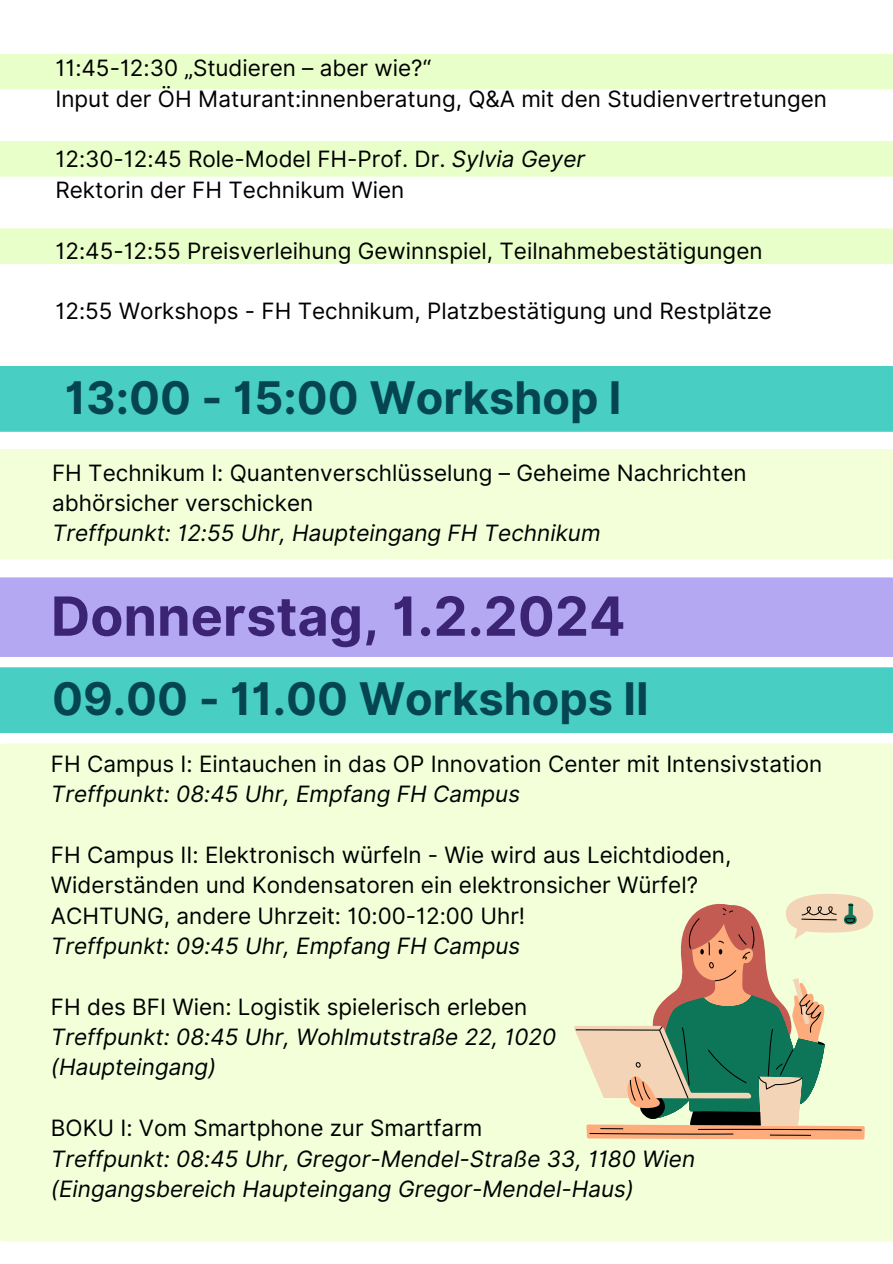
<style>
.page{position:relative;width:893px;height:1264px;background:#fff}
.page>*{position:absolute;margin:0;border:0;box-sizing:border-box;transform-origin:0 0}
.t1{font:700 54px "Inter";color:#3c2475}
.t2{font:700 45px "Inter";color:#05454f}
.t3{font:22.5px/30.3px "Inter";color:#000}
.t4{font:italic 22.5px/30.3px "Inter";color:#000}
.s1{font-style:italic}
</style>
<div class="page">
<div style="left:0;top:366px;width:892px;height:66px;background:#49cec3"></div>
<div style="left:0;top:577px;width:892px;height:80px;background:#b4a8f3"></div>
<div style="left:0;top:667px;width:892px;height:66px;background:#49cec3"></div>
<div style="left:0;top:743px;width:892px;height:498px;background:#f2ffd9"></div>
<div style="left:0;top:54px;width:892px;height:35px;background:#e9ffc9"></div>
<div style="left:0;top:141px;width:892px;height:36px;background:#e9ffc9"></div>
<div style="left:0;top:228px;width:892px;height:36px;background:#e9ffc9"></div>
<div style="left:0;top:449px;width:892px;height:110px;background:#f2ffd9"></div>
<svg style="left:573px;top:893px;width:300px;height:232px;background:#f2f9d4"></svg>
<svg style="left:575px;top:904px;width:286px;height:231px;background:#bbbe9e"></svg>
<p class="t3" style="left:55px;top:53px;width:377px">11:45-12:30 „Studieren – aber wie?“</p>
<p class="t3" style="left:55px;top:83px;width:773px">Input der ÖH Maturant:innenberatung, Q&amp;A mit den Studienvertretungen</p>
<p class="t3" style="left:55px;top:144px;width:531px">12:30-12:45 Role-Model FH-Prof. Dr. <span class="s1">Sylvia Geyer</span></p>
<p class="t3" style="left:55px;top:174px;width:350px">Rektorin der FH Technikum Wien</p>
<p class="t3" style="left:55px;top:235px;width:708px">12:45-12:55 Preisverleihung Gewinnspiel, Teilnahmebestätigungen</p>
<p class="t3" style="left:55px;top:296px;width:718px">12:55 Workshops - FH Technikum, Platzbestätigung und Restplätze</p>
<p class="t2" style="left:65px;top:371px;width:558px">13:00 - 15:00 Workshop I</p>
<p class="t3" style="left:52px;top:457px;width:696px">FH Technikum I: Quantenverschlüsselung – Geheime Nachrichten abhörsicher verschicken</p>
<p class="t4" style="left:52px;top:518px;width:550px">Treffpunkt: 12:55 Uhr, Haupteingang FH Technikum</p>
<p class="t1" style="left:51px;top:584px;width:576px">Donnerstag, 1.2.2024</p>
<p class="t2" style="left:52px;top:672px;width:598px">09.00 - 11.00 Workshops II</p>
<p class="t3" style="left:51px;top:748px;width:772px">FH Campus I: Eintauchen in das OP Innovation Center mit Intensivstation<br><span class="s1">Treffpunkt: 08:45 Uhr, Empfang FH Campus</span></p>
<p class="t3" style="left:51px;top:839px;width:681px">FH Campus II: Elektronisch würfeln - Wie wird aus Leichtdioden,<br>Widerständen und Kondensatoren ein elektronsicher Würfel?</p>
<p class="t3" style="left:51px;top:900px;width:475px">ACHTUNG, andere Uhrzeit: 10:00-12:00 Uhr!</p>
<p class="t4" style="left:51px;top:930px;width:471px">Treffpunkt: 09:45 Uhr, Empfang FH Campus</p>
<p class="t3" style="left:51px;top:991px;width:478px">FH des BFI Wien: Logistik spielerisch erleben</p>
<p class="t4" style="left:51px;top:1021px;width:506px">Treffpunkt: 08:45 Uhr, Wohlmutstraße 22, 1020</p>
<p class="t4" style="left:51px;top:1052px;width:167px">(Haupteingang)</p>
<p class="t3" style="left:51px;top:1112px;width:433px">BOKU I: Vom Smartphone zur Smartfarm</p>
<p class="t4" style="left:51px;top:1143px;width:645px">Treffpunkt: 08:45 Uhr, Gregor-Mendel-Straße 33, 1180 Wien (Eingangsbereich Haupteingang Gregor-Mendel-Haus)</p>
</div>
